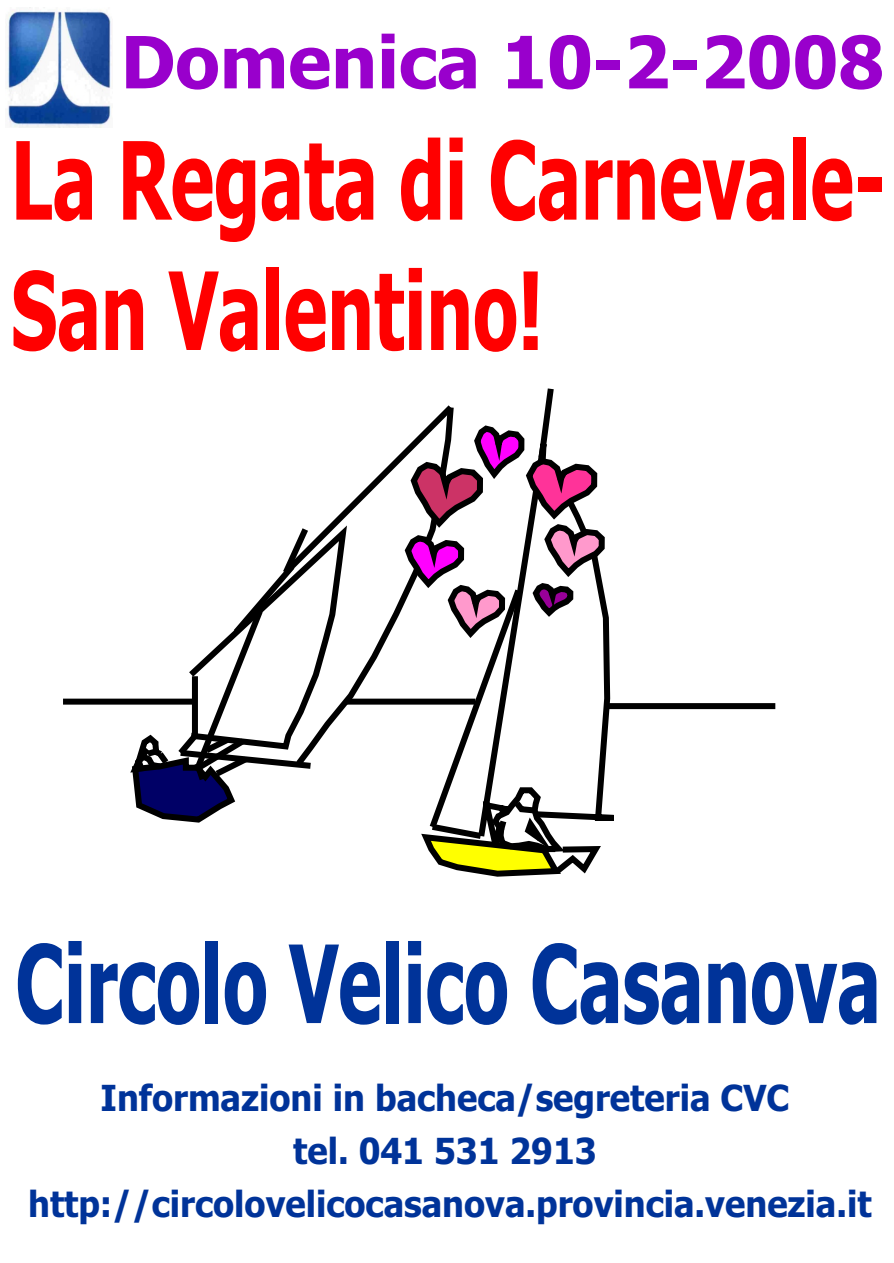
<style>
.page{position:relative;width:894px;height:1263px;background:#fff}
.page>*{position:absolute;margin:0;border:0;box-sizing:border-box;transform-origin:0 0}
.t1{font:700 108px/130.4px "Tahoma";color:#f00;scale:.68 1}
.t2{font:700 108px "Tahoma";color:#039;scale:.67 1}
.t3{font:700 72px "Tahoma";color:#90c}
.t4{font:700 36px/52.9px "Tahoma";color:#039;text-align:center;scale:.95 1}
</style>
<div class="page">
<div style="left:605px;top:703px;width:170px;height:6px;background:#000"></div>
<div style="left:63px;top:699px;width:130px;height:6px;background:#000"></div>
<svg style="left:125px;top:388px;width:483px;height:489px"></svg>
<img style="left:6px;top:7px;width:106px;height:120px">
<h2 class="t3" style="left:121px;top:33px;width:765px">Domenica 10-2-2008</h2>
<h1 class="t1" style="left:11px;top:124px;width:1287px">La Regata di Carnevale-<br>San Valentino!</h1>
<h1 class="t2" style="left:15px;top:940px;width:1293px">Circolo Velico Casanova</h1>
<p class="t4" style="left:28px;top:1075px;width:889px">Informazioni in bacheca/segreteria CVC<br>tel. 041 531 2913 http://circolovelicocasanova.provincia.venezia.it</p>
</div>
